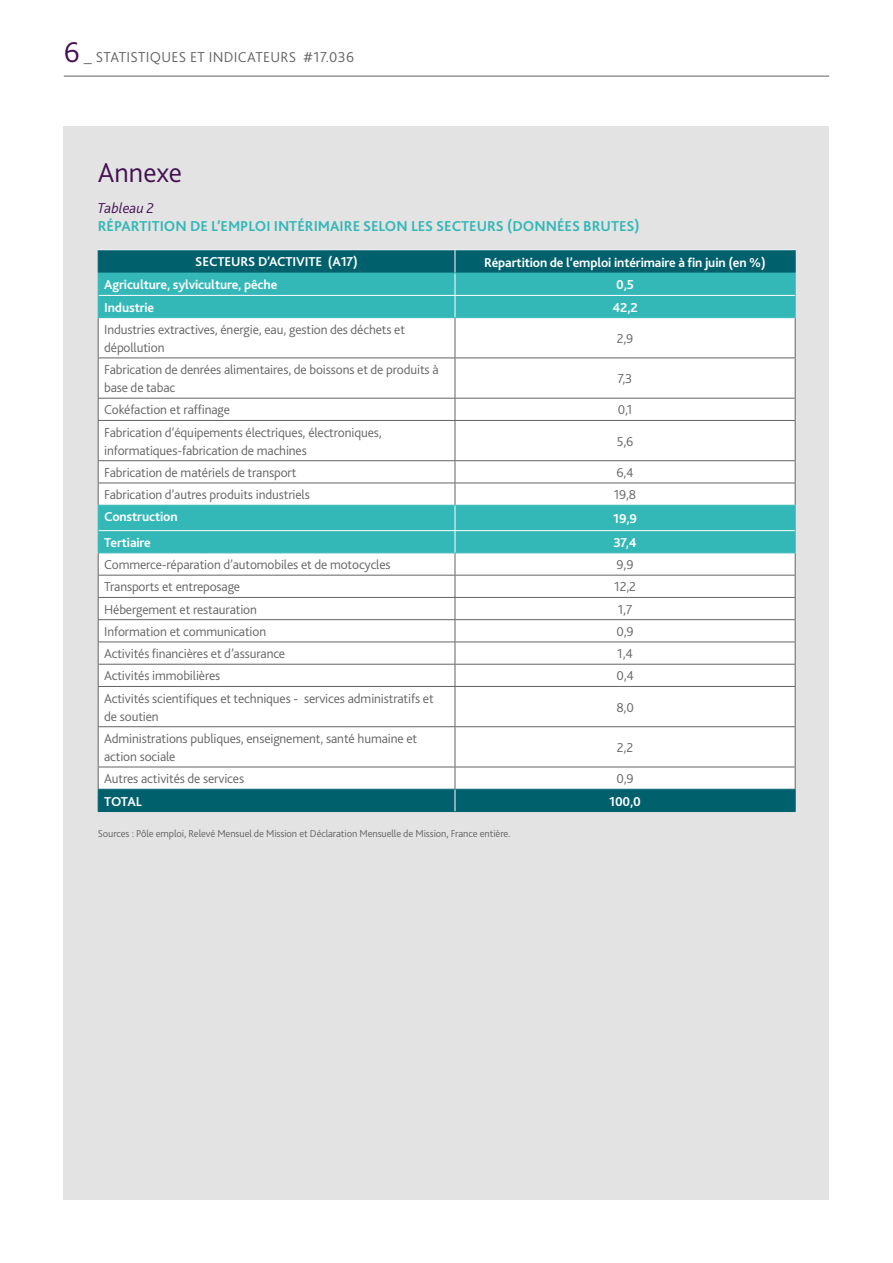
<style>
.page{position:relative;width:893px;height:1263px;background:#fff}
.page>*{position:absolute;margin:0;border:0;box-sizing:border-box;transform-origin:0 0}
.t1{font:300 28.5px "Bliss 2";color:#441051}
.t2{font:700 15px "Bliss 2";color:#33b7b7}
.t3{font:300 15px "Bliss 2";letter-spacing:.02em;color:#646363}
.t4{font:italic 300 15px "Bliss 2";color:#441051}
.t5{font:300 13.5px/18px "Bliss 2";letter-spacing:-.01em;color:#646363}
.t6{font:700 13.5px "Bliss 2";letter-spacing:-.01em;color:#fff}
.t7{font:300 10.5px "Bliss 2";letter-spacing:-.01em;color:#646363}
.s1{font-size:30px;color:#441051}
.s2{font-size:18px}
</style>
<div class="page">
<hr style="left:64px;top:76px;width:765px;height:1px;background:#646363">
<div style="left:64px;top:126px;width:765px;height:1073px;background:#e3e3e3"></div>
<div style="left:99px;top:250px;width:696px;height:561px;background:#00616d"></div>
<div style="left:99px;top:274px;width:696px;height:43px;background:#33b7b7"></div>
<svg style="left:99px;top:318px;width:696px;height:471px;background:#e9f6f6"></svg>
<hr style="left:98px;top:318px;width:1px;height:39px;background:#646363">
<hr style="left:455px;top:318px;width:1px;height:39px;background:#646363">
<hr style="left:795px;top:318px;width:1px;height:39px;background:#646363">
<hr style="left:98px;top:357px;width:357px;height:1px;background:#646363">
<hr style="left:98px;top:358px;width:1px;height:40px;background:#646363">
<hr style="left:455px;top:357px;width:340px;height:1px;background:#646363">
<hr style="left:455px;top:358px;width:1px;height:40px;background:#646363">
<hr style="left:795px;top:358px;width:1px;height:40px;background:#646363">
<hr style="left:98px;top:398px;width:357px;height:1px;background:#646363">
<svg style="left:98px;top:399px;width:1px;height:21px"></svg>
<hr style="left:455px;top:398px;width:340px;height:1px;background:#646363">
<svg style="left:455px;top:399px;width:1px;height:21px"></svg>
<svg style="left:795px;top:399px;width:1px;height:21px"></svg>
<hr style="left:98px;top:420px;width:357px;height:1px;background:#646363">
<hr style="left:98px;top:421px;width:1px;height:39px;background:#646363">
<hr style="left:455px;top:420px;width:340px;height:1px;background:#646363">
<hr style="left:455px;top:421px;width:1px;height:39px;background:#646363">
<hr style="left:795px;top:421px;width:1px;height:39px;background:#646363">
<hr style="left:98px;top:460px;width:357px;height:1px;background:#646363">
<hr style="left:455px;top:460px;width:340px;height:1px;background:#646363">
<hr style="left:98px;top:483px;width:357px;height:1px;background:#646363">
<hr style="left:455px;top:483px;width:340px;height:1px;background:#646363">
<hr style="left:98px;top:575px;width:357px;height:1px;background:#646363">
<hr style="left:455px;top:575px;width:340px;height:1px;background:#646363">
<hr style="left:98px;top:597px;width:357px;height:1px;background:#646363">
<hr style="left:455px;top:597px;width:340px;height:1px;background:#646363">
<hr style="left:98px;top:619px;width:357px;height:1px;background:#646363">
<hr style="left:455px;top:619px;width:340px;height:1px;background:#646363">
<hr style="left:98px;top:641px;width:357px;height:1px;background:#646363">
<hr style="left:455px;top:641px;width:340px;height:1px;background:#646363">
<hr style="left:98px;top:664px;width:357px;height:1px;background:#646363">
<hr style="left:455px;top:664px;width:340px;height:1px;background:#646363">
<hr style="left:98px;top:686px;width:357px;height:1px;background:#646363">
<hr style="left:98px;top:687px;width:1px;height:39px;background:#646363">
<hr style="left:455px;top:686px;width:340px;height:1px;background:#646363">
<hr style="left:455px;top:687px;width:1px;height:39px;background:#646363">
<hr style="left:795px;top:687px;width:1px;height:39px;background:#646363">
<hr style="left:98px;top:726px;width:357px;height:1px;background:#646363">
<hr style="left:98px;top:727px;width:1px;height:40px;background:#646363">
<hr style="left:455px;top:726px;width:340px;height:1px;background:#646363">
<hr style="left:455px;top:727px;width:1px;height:40px;background:#646363">
<hr style="left:795px;top:727px;width:1px;height:40px;background:#646363">
<hr style="left:98px;top:767px;width:357px;height:1px;background:#646363">
<hr style="left:455px;top:767px;width:340px;height:1px;background:#646363">
<hr style="left:99px;top:295px;width:356px;height:1px;background:#fff">
<hr style="left:99px;top:530px;width:356px;height:1px;background:#fff">
<hr style="left:98px;top:789px;width:357px;height:1px;background:#00616d">
<svg style="left:98px;top:767px;width:1px;height:44px"></svg>
<hr style="left:98px;top:811px;width:357px;height:1px;background:#00616d">
<hr style="left:98px;top:249px;width:357px;height:1px;background:#fff">
<hr style="left:455px;top:249px;width:340px;height:1px;background:#fff">
<hr style="left:98px;top:273px;width:357px;height:1px;background:#33b7b7">
<svg style="left:98px;top:250px;width:1px;height:67px"></svg>
<hr style="left:98px;top:317px;width:357px;height:1px;background:#33b7b7">
<hr style="left:98px;top:505px;width:357px;height:1px;background:#33b7b7">
<svg style="left:98px;top:461px;width:1px;height:225px"></svg>
<hr style="left:98px;top:552px;width:357px;height:1px;background:#33b7b7">
<hr style="left:455px;top:273px;width:340px;height:1px;background:#33b7b7">
<svg style="left:795px;top:250px;width:1px;height:67px"></svg>
<hr style="left:455px;top:317px;width:340px;height:1px;background:#33b7b7">
<hr style="left:455px;top:295px;width:340px;height:1px;background:#fff">
<svg style="left:455px;top:250px;width:1px;height:67px"></svg>
<hr style="left:455px;top:505px;width:340px;height:1px;background:#33b7b7">
<svg style="left:795px;top:461px;width:1px;height:225px"></svg>
<hr style="left:455px;top:552px;width:340px;height:1px;background:#33b7b7">
<hr style="left:455px;top:530px;width:340px;height:1px;background:#fff">
<hr style="left:455px;top:789px;width:340px;height:1px;background:#00616d">
<svg style="left:795px;top:767px;width:1px;height:44px"></svg>
<hr style="left:455px;top:811px;width:340px;height:1px;background:#00616d">
<svg style="left:455px;top:767px;width:1px;height:44px"></svg>
<svg style="left:455px;top:461px;width:1px;height:225px"></svg>
<p class="t3" style="left:64px;top:47px;width:292px"><span class="s1">6</span> <span class="s2">_</span> STATISTIQUES ET INDICATEURS #17.036</p>
<h1 class="t1" style="left:98px;top:155px;width:86px">Annexe</h1>
<p class="t4" style="left:98px;top:199px;width:58px">Tableau 2</p>
<p class="t2" style="left:98px;top:217px;width:544px">RÉPARTITION DE L’EMPLOI INTÉRIMAIRE SELON LES SECTEURS (DONNÉES BRUTES)</p>
<p class="t6" style="left:195px;top:253px;width:164px">SECTEURS D’ACTIVITE (A17)</p>
<p class="t6" style="left:484px;top:254px;width:283px">Répartition de l’emploi intérimaire à fin juin (en %)</p>
<p class="t6" style="left:104px;top:276px;width:175px">Agriculture, sylviculture, pêche</p>
<p class="t6" style="left:616px;top:276px;width:19px">0,5</p>
<p class="t6" style="left:104px;top:299px;width:52px">Industrie</p>
<p class="t6" style="left:612px;top:299px;width:27px">42,2</p>
<p class="t5" style="left:104px;top:320px;width:302px">Industries extractives, énergie, eau, gestion des déchets et dépollution</p>
<p class="t5" style="left:617px;top:329px;width:18px">2,9</p>
<p class="t5" style="left:104px;top:361px;width:336px">Fabrication de denrées alimentaires, de boissons et de produits à base de tabac</p>
<p class="t5" style="left:618px;top:370px;width:16px">7,3</p>
<p class="t5" style="left:104px;top:401px;width:127px">Cokéfaction et raffinage</p>
<p class="t5" style="left:618px;top:401px;width:16px">0,1</p>
<p class="t5" style="left:104px;top:423px;width:279px">Fabrication d’équipements électriques, électroniques, informatiques-fabrication de machines</p>
<p class="t5" style="left:617px;top:432px;width:18px">5,6</p>
<p class="t5" style="left:104px;top:463px;width:194px">Fabrication de matériels de transport</p>
<p class="t5" style="left:616px;top:463px;width:19px">6,4</p>
<p class="t5" style="left:104px;top:486px;width:207px">Fabrication d’autres produits industriels</p>
<p class="t5" style="left:614px;top:486px;width:24px">19,8</p>
<p class="t6" style="left:104px;top:509px;width:75px">Construction</p>
<p class="t6" style="left:613px;top:510px;width:25px">19,9</p>
<p class="t6" style="left:104px;top:534px;width:48px">Tertiaire</p>
<p class="t6" style="left:613px;top:534px;width:25px">37,4</p>
<p class="t5" style="left:104px;top:556px;width:288px">Commerce-réparation d’automobiles et de motocycles</p>
<p class="t5" style="left:617px;top:556px;width:18px">9,9</p>
<p class="t5" style="left:104px;top:578px;width:138px">Transports et entreposage</p>
<p class="t5" style="left:614px;top:578px;width:23px">12,2</p>
<p class="t5" style="left:104px;top:600px;width:154px">Hébergement et restauration</p>
<p class="t5" style="left:618px;top:600px;width:16px">1,7</p>
<p class="t5" style="left:104px;top:622px;width:163px">Information et communication</p>
<p class="t5" style="left:616px;top:622px;width:19px">0,9</p>
<p class="t5" style="left:104px;top:645px;width:183px">Activités financières et d’assurance</p>
<p class="t5" style="left:617px;top:645px;width:17px">1,4</p>
<p class="t5" style="left:104px;top:667px;width:118px">Activités immobilières</p>
<p class="t5" style="left:616px;top:667px;width:19px">0,4</p>
<p class="t5" style="left:104px;top:689px;width:331px">Activités scientifiques et techniques - services administratifs et de soutien</p>
<p class="t5" style="left:616px;top:698px;width:19px">8,0</p>
<p class="t5" style="left:104px;top:729px;width:315px">Administrations publiques, enseignement, santé humaine et action sociale</p>
<p class="t5" style="left:617px;top:738px;width:18px">2,2</p>
<p class="t5" style="left:104px;top:770px;width:141px">Autres activités de services</p>
<p class="t5" style="left:616px;top:770px;width:19px">0,9</p>
<p class="t6" style="left:104px;top:793px;width:39px">TOTAL</p>
<p class="t6" style="left:609px;top:793px;width:33px">100,0</p>
<p class="t7" style="left:98px;top:827px;width:414px">Sources : Pôle emploi, Relevé Mensuel de Mission et Déclaration Mensuelle de Mission, France entière.</p>
</div>
